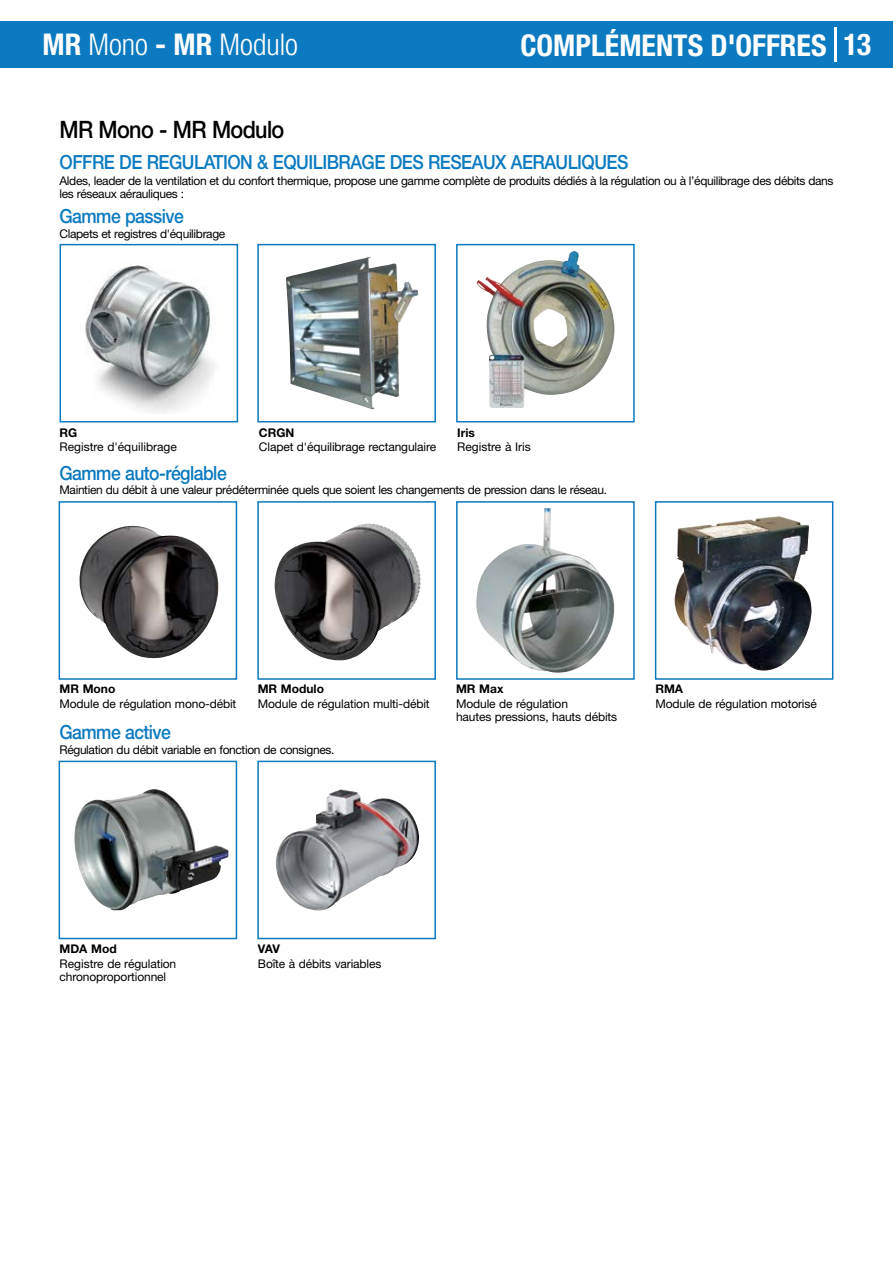
<style>
.page{position:relative;width:893px;height:1263px;background:#fff}
.page>*{position:absolute;margin:0;border:0;box-sizing:border-box;transform-origin:0 0}
.t1{font:700 condensed 30px "Helvetica Neue";color:#fff}
.t2{font:300 condensed 30px "Helvetica Neue LT Std";color:#fff}
.t3{font:700 condensed 30px "Helvetica Neue LT Std";color:#fff}
.t4{font:500 24px "Helvetica Neue";letter-spacing:-.03em;color:#000;scale:.9 1}
.t5{font:500 19.5px "Helvetica Neue";letter-spacing:-.03em;color:#0b7ac0;scale:.9 1}
.t6{font:12px/12.8px "Helvetica Neue";letter-spacing:-.03em;color:#000}
.t7{font:12px/12.8px "Helvetica Neue";letter-spacing:-.01em;color:#000}
.t8{font:700 12px "Helvetica Neue";color:#000}
.t9{font:12px "Helvetica Neue";color:#000}
.s1{font-weight:700}
</style>
<div class="page">
<div style="left:0;top:21px;width:893px;height:47px;background:#0b7ac0"></div>
<hr style="left:834px;top:27px;width:2px;height:34px;background:#fff">
<img style="left:74px;top:789px;width:154px;height:121px">
<div style="left:59px;top:761px;width:178px;height:178px;border:2px solid #0b7ac0"></div>
<img style="left:79px;top:526px;width:140px;height:133px">
<div style="left:59px;top:501px;width:178px;height:179px;border:2px solid #0b7ac0"></div>
<img style="left:85px;top:264px;width:130px;height:148px">
<div style="left:60px;top:244px;width:178px;height:178px;border:2px solid #0b7ac0"></div>
<img style="left:476px;top:508px;width:139px;height:165px">
<div style="left:456px;top:501px;width:179px;height:179px;border:2px solid #0b7ac0"></div>
<img style="left:476px;top:251px;width:139px;height:157px">
<div style="left:456px;top:244px;width:179px;height:178px;border:2px solid #0b7ac0"></div>
<img style="left:276px;top:789px;width:143px;height:121px">
<div style="left:257px;top:761px;width:179px;height:178px;border:2px solid #0b7ac0"></div>
<img style="left:274px;top:523px;width:147px;height:138px">
<div style="left:257px;top:501px;width:179px;height:179px;border:2px solid #0b7ac0"></div>
<img style="left:286px;top:257px;width:132px;height:152px">
<div style="left:257px;top:244px;width:179px;height:178px;border:2px solid #0b7ac0"></div>
<img style="left:674px;top:516px;width:138px;height:155px">
<div style="left:655px;top:501px;width:178px;height:179px;border:2px solid #0b7ac0"></div>
<h1 class="t1" style="left:520px;top:27px;width:308px">COMPLÉMENTS D'OFFRES</h1>
<h1 class="t2" style="left:43px;top:27px;width:257px"><span class="s1">MR</span> Mono <span class="s1">- MR</span> Modulo</h1>
<h1 class="t3" style="left:844px;top:26px;width:29px">13</h1>
<h2 class="t4" style="left:60px;top:115px;width:251px">MR Mono - MR Modulo</h2>
<h3 class="t5" style="left:60px;top:150px;width:634px">OFFRE DE REGULATION &amp; EQUILIBRAGE DES RESEAUX AERAULIQUES</h3>
<p class="t6" style="left:60px;top:174px;width:775px">Aldes, leader de la ventilation et du confort thermique, propose une gamme complète de produits dédiés à la régulation ou à l’équilibrage des débits dans les réseaux aérauliques :</p>
<h3 class="t5" style="left:60px;top:204px;width:140px">Gamme passive</h3>
<p class="t6" style="left:60px;top:227px;width:167px">Clapets et registres d'équilibrage</p>
<p class="t8" style="left:60px;top:425px;width:19px">RG</p>
<p class="t9" style="left:60px;top:440px;width:119px">Registre d'équilibrage</p>
<p class="t8" style="left:259px;top:425px;width:37px">CRGN</p>
<p class="t7" style="left:259px;top:441px;width:179px">Clapet d'équilibrage rectangulaire</p>
<p class="t8" style="left:457px;top:425px;width:19px">Iris</p>
<p class="t9" style="left:457px;top:440px;width:75px">Registre à Iris</p>
<h3 class="t5" style="left:60px;top:461px;width:187px">Gamme auto-réglable</h3>
<p class="t6" style="left:60px;top:484px;width:549px">Maintien du débit à une valeur prédéterminée quels que soient les changements de pression dans le réseau.</p>
<p class="t8" style="left:60px;top:682px;width:57px">MR Mono</p>
<p class="t7" style="left:60px;top:697px;width:178px">Module de régulation mono-débit</p>
<p class="t8" style="left:258px;top:682px;width:68px">MR Modulo</p>
<p class="t7" style="left:258px;top:697px;width:174px">Module de régulation multi-débit</p>
<h3 class="t5" style="left:60px;top:721px;width:125px">Gamme active</h3>
<p class="t6" style="left:60px;top:743px;width:276px">Régulation du débit variable en fonction de consignes.</p>
<p class="t8" style="left:456px;top:682px;width:49px">MR Max</p>
<p class="t7" style="left:456px;top:697px;width:163px">Module de régulation<br>hautes pressions, hauts débits</p>
<p class="t8" style="left:655px;top:682px;width:29px">RMA</p>
<p class="t7" style="left:655px;top:697px;width:163px">Module de régulation motorisé</p>
<p class="t8" style="left:60px;top:942px;width:59px">MDA Mod</p>
<p class="t7" style="left:60px;top:957px;width:118px">Registre de régulation chronoproportionnel</p>
<p class="t8" style="left:258px;top:942px;width:24px">VAV</p>
<p class="t7" style="left:258px;top:957px;width:125px">Boîte à débits variables</p>
</div>
